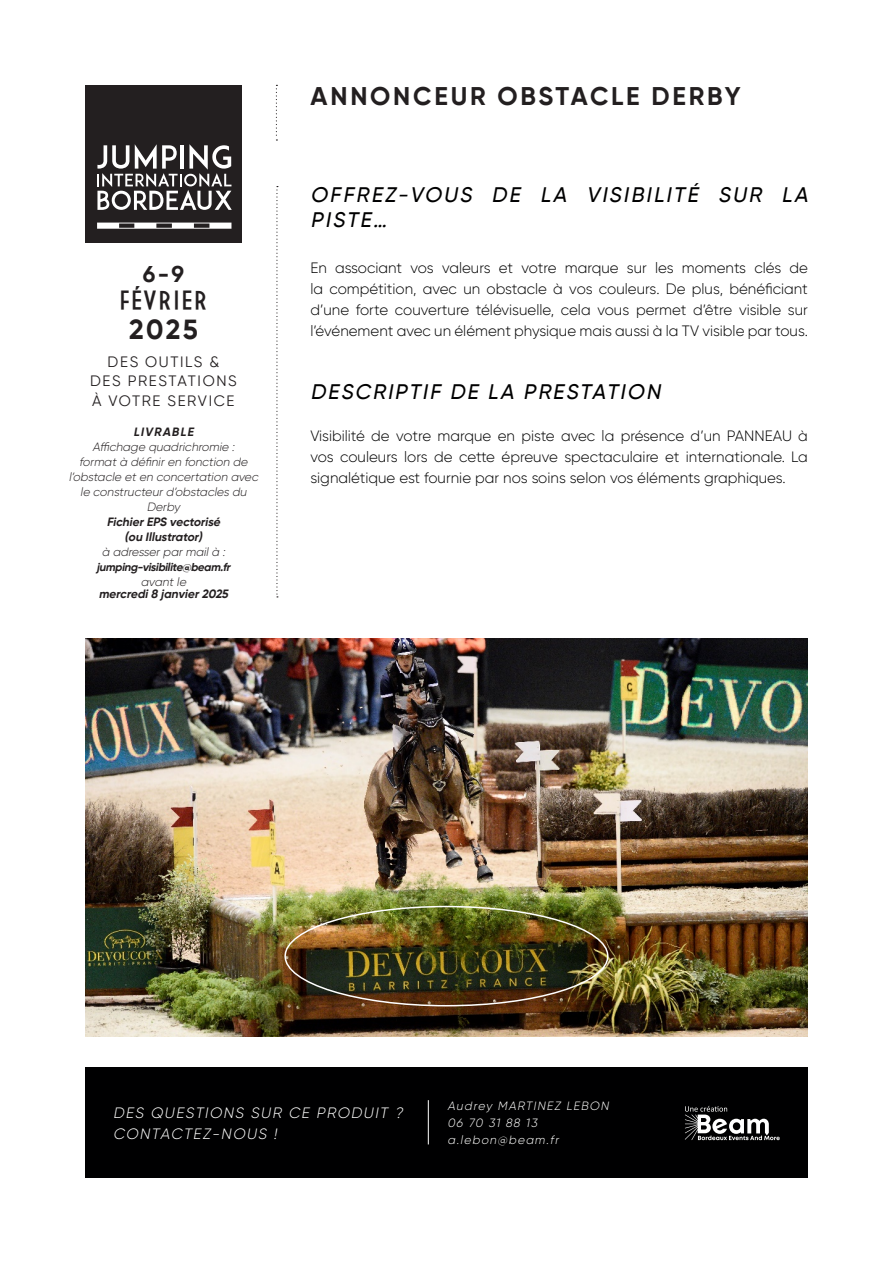
<style>
.page{position:relative;width:893px;height:1263px;background:#fff}
.page>*{position:absolute;margin:0;border:0;box-sizing:border-box;transform-origin:0 0}
.t1{font:700 27.6px "Gilroy";color:#231f20}
.t2{font:500 25.95px "Artographie";letter-spacing:.075em;color:#231f20}
.Intro{font:700 25.5px "Gilroy";letter-spacing:.11em;color:#231f20}
.t3{font:700 22.8px "Gilroy";color:#231f20}
.inter{font:italic 500 21px/25.2px "Gilroy";color:#000001}
.t4{font:300 15px/21px "Gilroy";color:#000001;text-align:justify}
.inter-2{font:italic 300 15px/21px "Gilroy";color:#fff}
.TITRE{font:15px "Gilroy";letter-spacing:.11em;color:#231f20}
.t5{font:italic 300 12px/15px "Gilroy";color:#231f20;text-align:center}
.inter-3{font:italic 300 12px "Gilroy";color:#fff}
.t6{font:italic 700 12px "Gilroy";color:#231f20}
.t7{font:italic 700 11.4px "Gilroy";color:#231f20}
.s1{font-weight:700}
</style>
<div class="page">
<img style="left:85px;top:638px;width:723px;height:398px">
<svg style="left:276px;top:186px;width:2px;height:411px"></svg>
<svg style="left:276px;top:85px;width:1px;height:56px"></svg>
<div style="left:85px;top:85px;width:157px;height:157px;background:#231f20"></div>
<svg style="left:97px;top:223px;width:134px;height:6px"></svg>
<svg style="left:97px;top:144px;width:135px;height:66px"></svg>
<div style="left:85px;top:1067px;width:723px;height:111px;background:#000001"></div>
<hr style="left:428px;top:1100px;width:1px;height:44px;background:#fff">
<svg style="left:685px;top:1106px;width:95px;height:34px"></svg>
<p class="Intro" style="left:311px;top:80px;width:431px">ANNONCEUR OBSTACLE DERBY</p>
<p class="t3" style="left:143px;top:260px;width:43px">6-9</p>
<p class="t2" style="left:119px;top:285px;width:89px">FÉVRIER</p>
<p class="t1" style="left:129px;top:312px;width:70px">2025</p>
<p class="TITRE" style="left:108px;top:352px;width:113px">DES OUTILS &amp;</p>
<p class="TITRE" style="left:90px;top:372px;width:148px">DES PRESTATIONS</p>
<p class="TITRE" style="left:92px;top:391px;width:144px">À VOTRE SERVICE</p>
<p class="t6" style="left:133px;top:424px;width:64px">LIVRABLE</p>
<p class="t5" style="left:69px;top:439px;width:193px">Affichage quadrichromie : formatà définiren fonction de l’obstacle eten concertation avec le constructeurd’obstacles du<br>Derby<br><span class="s1">FichierEPS vectorisé</span></p>
<p class="t6" style="left:125px;top:529px;width:82px">(ou Illustrator)</p>
<p class="t5" style="left:102px;top:544px;width:127px">à adresserparmailà :</p>
<p class="t7" style="left:97px;top:560px;width:138px">jumping-visibilite@beam.fr</p>
<p class="t5" style="left:141px;top:574px;width:49px">avantle</p>
<p class="t6" style="left:99px;top:586px;width:134px">mercredi8 janvier2025</p>
<p class="inter" style="left:310px;top:182px;width:503px">OFFREZ-VOUS DE LA VISIBILITÉ SUR LA<br>PISTE…</p>
<p class="t4" style="left:310px;top:257px;width:499px">En associant vos valeurs et votre marque sur les moments clés de la compétition, avec un obstacle à vos couleurs. De plus, bénéficiant d’une forte couverture télévisuelle, cela vous permet d’être visible sur l’événement avec un élément physique mais aussi à la TV visible par tous.</p>
<p class="inter" style="left:310px;top:379px;width:356px">DESCRIPTIF DE LA PRESTATION</p>
<p class="t4" style="left:310px;top:425px;width:499px">Visibilité de votre marque en piste avec la présence d’un PANNEAU à vos couleurs lors de cette épreuve spectaculaire et internationale. La signalétique est fournie par nos soins selon vos éléments graphiques.</p>
<p class="inter-2" style="left:113px;top:1102px;width:294px">DES QUESTIONS SUR CE PRODUIT ?<br>CONTACTEZ-NOUS !</p>
<p class="inter-3" style="left:448px;top:1098px;width:165px">Audrey MARTINEZ LEBON</p>
<p class="inter-3" style="left:448px;top:1115px;width:94px">06 70 31 88 13</p>
<p class="inter-3" style="left:448px;top:1132px;width:115px">a.lebon@beam.fr</p>
</div>
